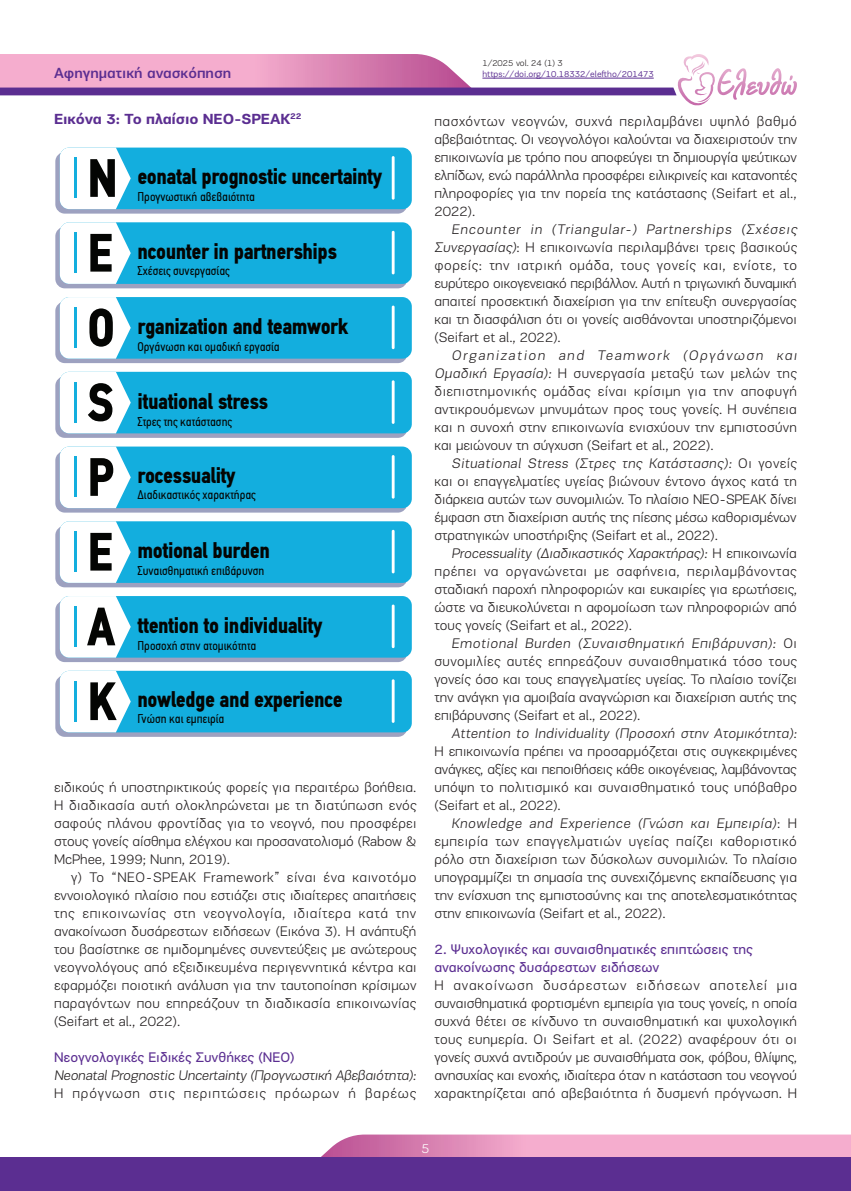
<style>
.page{position:relative;width:851px;height:1191px;background:#fff}
.page>*{position:absolute;margin:0;border:0;box-sizing:border-box;transform-origin:0 0}
.t1{font:900 condensed 54.15px "PF Din Text";color:#040503}
.t2{font:900 condensed 22.8px "PF Din Text";letter-spacing:-.02em;color:#040503}
.t3{font:700 15px "PF Encore Sans Pro";letter-spacing:-.01em;color:#5b2e91}
.t4{font:500 15px "PF Encore Sans Pro";color:#5b2e91}
.t5{font:300 14.25px/18px "PF Encore Sans Pro";letter-spacing:.005em;color:#231f20;text-align:justify}
.t6{font:14.25px/18px "PF Encore Sans Pro";color:#5b2e91}
.t7{font:300 14.25px/18px "PF Encore Sans Pro";letter-spacing:.06em;color:#231f20}
.t8{font:300 13.5px "PF Encore Sans Pro";color:#fff}
.t9{font:12.9px "PF Din Text Condensed";color:#040503}
.t10{font:9px "PF Encore Sans Pro";color:#5b2e91}
.t11{font:300 9px "PF Encore Sans Pro";color:#231f20}
</style>
<div class="page">
<svg style="left:321px;top:1134px;width:529px;height:23px;background:#eba1c6"></svg>
<div style="left:0;top:1157px;width:850px;height:34px;background:#5b2e91"></div>
<svg style="left:0;top:54px;width:796px;height:52px"></svg>
<div style="left:55px;top:152px;width:352px;height:62px;background:linear-gradient(to bottom,#9bacc9,#9da5c3);border-radius:9px"></div>
<div style="left:60px;top:148px;width:352px;height:61px;background:#13aede;border-radius:9px"></div>
<svg style="left:60px;top:148px;width:71px;height:61px;background:#e4f5fb"></svg>
<hr style="left:391px;top:156px;width:3px;height:44px;background:#fff">
<hr style="left:74px;top:157px;width:3px;height:41px;background:#13aede">
<div style="left:55px;top:227px;width:352px;height:61px;background:#9da1c0;border-radius:9px"></div>
<div style="left:60px;top:222px;width:352px;height:62px;background:#13aede;border-radius:9px"></div>
<svg style="left:60px;top:222px;width:71px;height:62px;background:#e3f5fa"></svg>
<hr style="left:391px;top:231px;width:3px;height:43px;background:#fff">
<hr style="left:74px;top:232px;width:3px;height:41px;background:#13aede">
<div style="left:55px;top:301px;width:352px;height:62px;background:#9da1c0;border-radius:9px"></div>
<div style="left:60px;top:297px;width:352px;height:62px;background:#13aede;border-radius:9px"></div>
<svg style="left:60px;top:297px;width:71px;height:62px;background:#e3f5fa"></svg>
<hr style="left:391px;top:305px;width:3px;height:44px;background:#fff">
<hr style="left:74px;top:307px;width:3px;height:41px;background:#13aede">
<div style="left:55px;top:376px;width:352px;height:62px;background:linear-gradient(to bottom,#9cadc9,#9ca5c3);border-radius:9px"></div>
<div style="left:60px;top:372px;width:352px;height:61px;background:#13aede;border-radius:9px"></div>
<svg style="left:60px;top:372px;width:71px;height:61px;background:#e4f5fb"></svg>
<hr style="left:391px;top:380px;width:3px;height:44px;background:#fff">
<hr style="left:74px;top:382px;width:3px;height:40px;background:#13aede">
<div style="left:55px;top:451px;width:352px;height:61px;background:linear-gradient(to bottom,#9bacc8,#9ca5c3);border-radius:9px"></div>
<div style="left:60px;top:446px;width:352px;height:62px;background:#13aede;border-radius:9px"></div>
<svg style="left:60px;top:446px;width:71px;height:62px;background:#e3f5fa"></svg>
<hr style="left:391px;top:455px;width:3px;height:43px;background:#fff">
<hr style="left:74px;top:456px;width:3px;height:41px;background:#13aede">
<div style="left:55px;top:526px;width:352px;height:61px;background:#9da1c0;border-radius:9px"></div>
<div style="left:60px;top:521px;width:352px;height:62px;background:#13aede;border-radius:9px"></div>
<svg style="left:60px;top:521px;width:71px;height:62px;background:#e3f5fa"></svg>
<hr style="left:391px;top:530px;width:3px;height:43px;background:#fff">
<hr style="left:74px;top:531px;width:3px;height:41px;background:#13aede">
<div style="left:55px;top:600px;width:352px;height:62px;background:linear-gradient(to bottom,#9eafca,#9ba4c2);border-radius:9px"></div>
<div style="left:60px;top:596px;width:352px;height:61px;background:#13aede;border-radius:9px"></div>
<svg style="left:60px;top:596px;width:71px;height:61px;background:#e4f5fb"></svg>
<hr style="left:391px;top:604px;width:3px;height:44px;background:#fff">
<hr style="left:74px;top:606px;width:3px;height:40px;background:#13aede">
<div style="left:55px;top:675px;width:352px;height:62px;background:linear-gradient(to bottom,#9cadc9,#9ca5c3);border-radius:9px"></div>
<div style="left:60px;top:671px;width:352px;height:61px;background:#13aede;border-radius:9px"></div>
<svg style="left:60px;top:671px;width:71px;height:61px;background:#e4f5fb"></svg>
<hr style="left:391px;top:679px;width:3px;height:44px;background:#fff">
<hr style="left:74px;top:680px;width:3px;height:41px;background:#13aede">
<p class="t11" style="left:482px;top:58px;width:82px">1/2025 vol. 24 (1) 3</p>
<p class="t4" style="left:54px;top:64px;width:179px">Αφηγηματική ανασκόπηση</p>
<p class="t10" style="left:482px;top:69px;width:173px">https://doi.org/10.18332/eleftho/201473</p>
<p class="t3" style="left:54px;top:109px;width:249px">Εικόνα 3: To πλαίσιο NEO-SPEAK<sup>22</sup></p>
<h1 class="t1" style="left:87px;top:146px;width:32px">Ν</h1>
<h2 class="t2" style="left:137px;top:163px;width:246px">eonatal prognostic uncertainty</h2>
<h1 class="t1" style="left:87px;top:221px;width:27px">Ε</h1>
<h2 class="t2" style="left:137px;top:238px;width:201px">ncounter in partnerships</h2>
<h1 class="t1" style="left:87px;top:295px;width:30px">Ο</h1>
<h2 class="t2" style="left:137px;top:312px;width:212px">rganization and teamwork</h2>
<h1 class="t1" style="left:87px;top:370px;width:29px">S</h1>
<h2 class="t2" style="left:137px;top:387px;width:132px">ituational stress</h2>
<h1 class="t1" style="left:87px;top:445px;width:29px">P</h1>
<h2 class="t2" style="left:137px;top:462px;width:99px">rocessuality</h2>
<h1 class="t1" style="left:87px;top:520px;width:27px">Ε</h1>
<h2 class="t2" style="left:137px;top:536px;width:134px">motional burden</h2>
<h1 class="t1" style="left:87px;top:594px;width:30px">A</h1>
<h2 class="t2" style="left:137px;top:611px;width:186px">ttention to individuality</h2>
<h1 class="t1" style="left:87px;top:669px;width:31px">K</h1>
<h2 class="t2" style="left:137px;top:686px;width:206px">nowledge and experience</h2>
<p class="t9" style="left:137px;top:189px;width:119px">Προγνωστική αβεβαιότητα</p>
<p class="t9" style="left:137px;top:263px;width:94px">Σχέσεις συνεργασίας</p>
<p class="t9" style="left:137px;top:339px;width:144px">Οργάνωση και οµαδική εργασία</p>
<p class="t9" style="left:137px;top:414px;width:96px">Στρες της κατάστασης</p>
<p class="t9" style="left:137px;top:487px;width:120px">∆ιαδικαστικός χαρακτήρας</p>
<p class="t9" style="left:137px;top:563px;width:128px">Συναισθηµατική επιβάρυνση</p>
<p class="t9" style="left:137px;top:638px;width:120px">Προσοχή στην ατοµικότητα</p>
<p class="t9" style="left:137px;top:711px;width:88px">Γνώση και εµπειρία</p>
<p class="t5" style="left:54px;top:778px;width:364px">ειδικούς ή υποστηρικτικούς φορείς για περαιτέρω βοήθεια.<br>Η διαδικασία αυτή ολοκληρώνεται με τη διατύπωση ενός σαφούς πλάνου φροντίδας για το νεογνό, που προσφέρει στους γονείς αίσθημα ελέγχου και προσανατολισμό (Rabow &amp; McPhee, 1999; Nunn, 2019).</p>
<p class="t5" style="left:54px;top:868px;width:364px;text-indent:17px">γ) Το “NEO-SPEAK Framework” είναι ένα καινοτόμο εννοιολογικό πλαίσιο που εστιάζει στις ιδιαίτερες απαιτήσεις της επικοινωνίας στη νεογνολογία, ιδιαίτερα κατά την ανακοίνωση δυσάρεστων ειδήσεων (Εικόνα 3). Η ανάπτυξή του βασίστηκε σε ημιδομημένες συνεντεύξεις με ανώτερους νεογνολόγους από εξειδικευμένα περιγεννητικά κέντρα και εφαρμόζει ποιοτική ανάλυση για την ταυτοποίηση κρίσιμων παραγόντων που επηρεάζουν τη διαδικασία επικοινωνίας (Seifart et al., 2022).</p>
<p class="t6" style="left:54px;top:1048px;width:242px">Νεογνολογικές Ειδικές Συνθήκες (ΝΕΟ)</p>
<p class="t7" style="left:54px;top:1066px;width:366px">Neonatal Prognostic Uncertainty (Προγνωστική Αβεβαιότητα):<br>Η πρόγνωση στις περιπτώσεις πρόωρων ή βαρέως</p>
<p class="t5" style="left:434px;top:112px;width:364px">πασχόντων νεογνών, συχνά περιλαμβάνει υψηλό βαθμό αβεβαιότητας. Οι νεογνολόγοι καλούνται να διαχειριστούν την επικοινωνία με τρόπο που αποφεύγει τη δημιουργία ψεύτικων ελπίδων, ενώ παράλληλα προσφέρει ειλικρινείς και κατανοητές πληροφορίες για την πορεία της κατάστασης (Seifart et al., 2022).</p>
<p class="t5" style="left:434px;top:220px;width:366px;text-align:left;text-indent:17px">Encounter in (Triangular-) Partnerships (Σχέσεις Συνεργασίας): Η επικοινωνία περιλαμβάνει τρεις βασικούς φορείς: την ιατρική ομάδα, τους γονείς και, ενίοτε, το ευρύτερο οικογενειακό περιβάλλον. Αυτή η τριγωνική δυναμική απαιτεί προσεκτική διαχείριση για την επίτευξη συνεργασίας και τη διασφάλιση ότι οι γονείς αισθάνονται υποστηριζόμενοι (Seifart et al., 2022).</p>
<p class="t5" style="left:434px;top:346px;width:366px;text-align:left;text-indent:17px">Organization and Teamwork (Οργάνωση και Ομαδική Εργασία): Η συνεργασία μεταξύ των μελών της διεπιστημονικής ομάδας είναι κρίσιμη για την αποφυγή αντικρουόμενων μηνυμάτων προς τους γονείς. Η συνέπεια και η συνοχή στην επικοινωνία ενισχύουν την εμπιστοσύνη και μειώνουν τη σύγχυση (Seifart et al., 2022).</p>
<p class="t5" style="left:434px;top:454px;width:364px;text-indent:17px">Situational Stress (Στρες της Κατάστασης): Ο ι γο νε ί ς και οι επαγγελματίες υγείας βιώνουν έντονο άγχος κατά τη διάρκεια αυτών των συνομιλιών. Το πλαίσιο NEO-SPEAK δίνει έμφαση στη διαχείριση αυτής της πίεσης μέσω καθορισμένων στρατηγικών υποστήριξης (Seifart et al., 2022).</p>
<p class="t5" style="left:434px;top:544px;width:364px;text-indent:17px">Processuality (Διαδικαστικός Χαρακτήρας): Η ε π ι κο ι νω ν ί α πρέπει να οργανώνεται με σαφήνεια, περιλαμβάνοντας σταδιακή παροχή πληροφοριών και ευκαιρίες για ερωτήσεις, ώστε να διευκολύνεται η αφομοίωση των πληροφοριών από τους γονείς (Seifart et al., 2022).</p>
<p class="t5" style="left:434px;top:634px;width:364px;text-indent:17px">Emotional Burden (Συναισθηματική Επιβάρυνση): Ο ι συνομιλίες αυτές επηρεάζουν συναισθηματικά τόσο τους γονείς όσο και τους επαγγελματίες υγείας. Το πλαίσιο τονίζει την ανάγκη για αμοιβαία αναγνώριση και διαχείριση αυτής της επιβάρυνσης (Seifart et al., 2022).</p>
<p class="t5" style="left:434px;top:724px;width:366px;text-align:left;text-indent:17px">Attention to Individuality (Προσοχή στην Ατομικότητα):<br>Η επικοινωνία πρέπει να προσαρμόζεται στις συγκεκριμένες ανάγκες, αξίες και πεποιθήσεις κάθε οικογένειας, λαμβάνοντας υπόψη το πολιτισμικό και συναισθηματικό τους υπόβαθρο (Seifart et al., 2022).</p>
<p class="t5" style="left:434px;top:814px;width:364px;text-indent:17px">Knowledge and Experience (Γνώση και Εμπειρία): Η εμπειρία των επαγγελματιών υγείας παίζει καθοριστικό ρόλο στη διαχείριση των δύσκολων συνομιλιών. Το πλαίσιο υπογραμμίζει τη σημασία της συνεχιζόμενης εκπαίδευσης για την ενίσχυση της εμπιστοσύνης και της αποτελεσματικότητας στην επικοινωνία (Seifart et al., 2022).</p>
<p class="t6" style="left:434px;top:940px;width:320px">2. Ψυχολογικές και συναισθηματικές επιπτώσεις της ανακοίνωσης δυσάρεστων ειδήσεων</p>
<p class="t5" style="left:434px;top:976px;width:364px">Η ανακοίνωση δυσάρεστων ειδήσεων αποτελεί μια συναισθηματικά φορτισμένη εμπειρία για τους γονείς, η οποία συχνά θέτει σε κίνδυνο τη συναισθηματική και ψυχολογική τους ευημερία. Οι Seifart et al. (2022) αναφέρουν ότι οι γονείς συχνά αντιδρούν με συναισθήματα σοκ, φόβου, θλίψης, ανησυχίας και ενοχής, ιδιαίτερα όταν η κατάσταση του νεογνού χαρακτηρίζεται από αβεβαιότητα ή δυσμενή πρόγνωση. Η</p>
<p class="t8" style="left:421px;top:1141px;width:9px">5</p>
</div>
